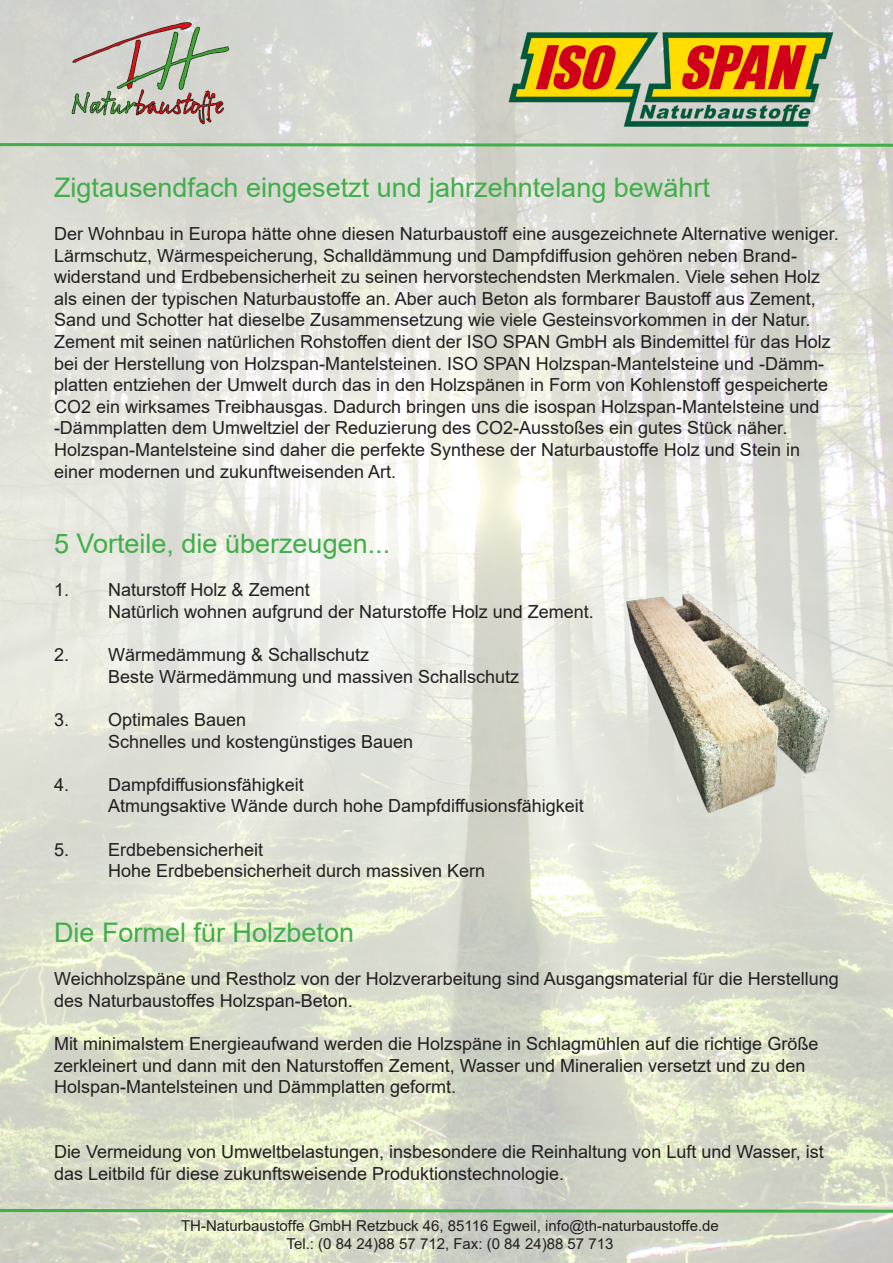
<style>
.page{position:relative;width:893px;height:1263px;background:#fff}
.page>*{position:absolute;margin:0;border:0;box-sizing:border-box;transform-origin:0 0}
.t1{font:27px "Arial";color:#40ae49}
.t2{font:18px/21.6px "Arial";color:#231f20}
.t3{font:15px/18px "Arial";color:#231f20;text-align:center}
</style>
<div class="page">
<img style="left:0;top:0;width:893px;height:1263px">
<img style="left:44px;top:17px;width:211px;height:125px">
<img style="left:485px;top:15px;width:374px;height:127px">
<svg style="left:0;top:142px;width:893px;height:6px;background:#8bc28c"></svg>
<svg style="left:0;top:1207px;width:893px;height:7px;background:#94c590"></svg>
<img style="left:626px;top:592px;width:212px;height:221px">
<p class="t1" style="left:54px;top:169px;width:657px">Zigtausendfach eingesetzt und jahrzehntelang bewährt</p>
<p class="t2" style="left:54px;top:223px;width:786px">Der Wohnbau in Europa hätte ohne diesen Naturbaustoff eine ausgezeichnete Alternative weniger.<br>Lärmschutz, Wärmespeicherung, Schalldämmung und Dampfdiffusion gehören neben Brand&shy;widerstand und Erdbebensicherheit zu seinen hervorstechendsten Merkmalen. Viele sehen Holz als einen der typischen Naturbaustoffe an. Aber auch Beton als formbarer Baustoff aus Zement, Sand und Schotter hat dieselbe Zusammensetzung wie viele Gesteinsvorkommen in der Natur.<br>Zement mit seinen natürlichen Rohstoffen dient der ISO SPAN GmbH als Bindemittel für das Holz bei der Herstellung von Holzspan-Mantelsteinen. ISO SPAN Holzspan-Mantelsteine und -Dämm&shy;platten entziehen der Umwelt durch das in den Holzspänen in Form von Kohlenstoff gespeicherte CO2 ein wirksames Treibhausgas. Dadurch bringen uns die isospan Holzspan-Mantelsteine und -Dämmplatten dem Umweltziel der Reduzierung des CO2-Ausstoßes ein gutes Stück näher.</p>
<p class="t2" style="left:54px;top:439px;width:747px">Holzspan-Mantelsteine sind daher die perfekte Synthese der Naturbaustoffe Holz und Stein in einer modernen und zukunftweisenden Art.</p>
<p class="t1" style="left:54px;top:525px;width:338px">5 Vorteile, die überzeugen...</p>
<p class="t2" style="left:54px;top:579px;width:257px">1. Naturstoff Holz &amp; Zement</p>
<p class="t2" style="left:108px;top:601px;width:487px">Natürlich wohnen aufgrund der Naturstoffe Holz und Zement.</p>
<p class="t2" style="left:54px;top:644px;width:317px">2. Wärmedämmung &amp; Schallschutz</p>
<p class="t2" style="left:108px;top:665px;width:413px">Beste Wärmedämmung und massiven Schallschutz</p>
<p class="t2" style="left:54px;top:709px;width:194px">3. Optimales Bauen</p>
<p class="t2" style="left:108px;top:730px;width:307px">Schnelles und kostengünstiges Bauen</p>
<p class="t2" style="left:54px;top:773px;width:251px">4. Dampfdiffusionsfähigkeit</p>
<p class="t2" style="left:108px;top:795px;width:477px">Atmungsaktive Wände durch hohe Dampfdiffusionsfähigkeit</p>
<p class="t2" style="left:54px;top:838px;width:211px">5. Erdbebensicherheit</p>
<p class="t2" style="left:108px;top:860px;width:379px">Hohe Erdbebensicherheit durch massiven Kern</p>
<p class="t1" style="left:54px;top:914px;width:302px">Die Formel für Holzbeton</p>
<p class="t2" style="left:54px;top:968px;width:786px">Weichholzspäne und Restholz von der Holzverarbeitung sind Ausgangsmaterial für die Herstellung des Naturbaustoffes Holzspan-Beton.</p>
<p class="t2" style="left:54px;top:1033px;width:766px">Mit minimalstem Energieaufwand werden die Holzspäne in Schlagmühlen auf die richtige Größe zerkleinert und dann mit den Naturstoffen Zement, Wasser und Mineralien versetzt und zu den<br>Holspan-Mantelsteinen und Dämmplatten geformt.</p>
<p class="t2" style="left:54px;top:1141px;width:771px">Die Vermeidung von Umweltbelastungen, insbesondere die Reinhaltung von Luft und Wasser, ist das Leitbild für diese zukunftsweisende Produktionstechnologie.</p>
<p class="t3" style="left:181px;top:1217px;width:539px">TH-Naturbaustoffe GmbH Retzbuck 46, 85116 Egweil, info@th-naturbaustoffe.de<br>Tel.: (0 84 24)88 57 712, Fax: (0 84 24)88 57 713</p>
</div>
